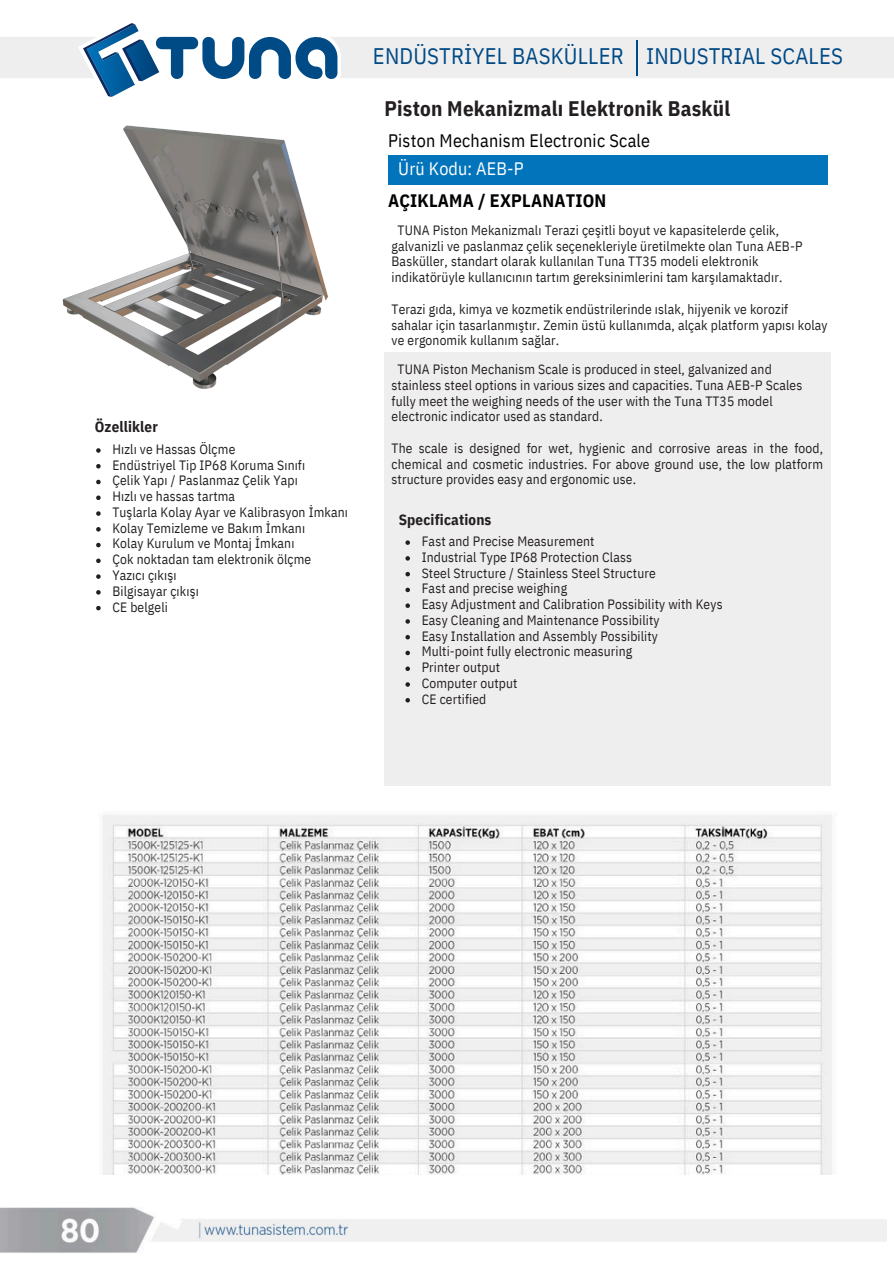
<style>
.page{position:relative;width:894px;height:1264px;background:#fff}
.page>*{position:absolute;margin:0;border:0;box-sizing:border-box;transform-origin:0 0}
.t1{font:22.5px "IBM Plex Sans Cond";letter-spacing:.01em;color:#004a85}
.t2{font:700 21px "IBM Plex Sans Cond";letter-spacing:.01em;color:#231f20}
.t3{font:18px "IBM Plex Sans Cond";letter-spacing:.015em;color:#000}
.t4{font:700 18px "IBM Plex Sans Cond";letter-spacing:.01em;color:#000}
.t5{font:18px "IBM Plex Sans Cond";letter-spacing:.01em;color:#fff}
.t6{font:700 15px "IBM Plex Sans Cond";letter-spacing:.01em;color:#231f20}
.t7{font:13.5px/15.8px "IBM Plex Sans Cond";letter-spacing:.01em;color:#231f20}
</style>
<div class="page">
<svg style="left:0;top:23px;width:893px;height:73px"></svg>
<div style="left:388px;top:155px;width:439px;height:30px;background:#0274bc"></div>
<div style="left:384px;top:352px;width:446px;height:434px;background:#efeeef"></div>
<img style="left:102px;top:814px;width:730px;height:360px">
<svg style="left:96px;top:448px;width:5px;height:5px"></svg>
<svg style="left:96px;top:464px;width:5px;height:4px"></svg>
<svg style="left:96px;top:480px;width:5px;height:4px"></svg>
<svg style="left:96px;top:495px;width:5px;height:5px"></svg>
<svg style="left:96px;top:511px;width:5px;height:5px"></svg>
<svg style="left:96px;top:527px;width:5px;height:4px"></svg>
<svg style="left:96px;top:543px;width:5px;height:4px"></svg>
<svg style="left:96px;top:558px;width:5px;height:5px"></svg>
<svg style="left:96px;top:574px;width:5px;height:5px"></svg>
<svg style="left:96px;top:590px;width:5px;height:4px"></svg>
<svg style="left:96px;top:606px;width:5px;height:4px"></svg>
<img style="left:0;top:1207px;width:886px;height:46px">
<img style="left:62px;top:96px;width:267px;height:293px">
<svg style="left:405px;top:540px;width:5px;height:5px"></svg>
<svg style="left:405px;top:556px;width:5px;height:4px"></svg>
<svg style="left:405px;top:572px;width:5px;height:4px"></svg>
<svg style="left:405px;top:587px;width:5px;height:5px"></svg>
<svg style="left:405px;top:603px;width:5px;height:5px"></svg>
<svg style="left:405px;top:619px;width:5px;height:4px"></svg>
<svg style="left:405px;top:635px;width:5px;height:4px"></svg>
<svg style="left:405px;top:650px;width:5px;height:5px"></svg>
<svg style="left:405px;top:666px;width:5px;height:5px"></svg>
<svg style="left:405px;top:682px;width:5px;height:4px"></svg>
<svg style="left:405px;top:698px;width:5px;height:4px"></svg>
<h1 class="t6" style="left:95px;top:416px;width:65px">Özellikler</h1>
<h1 class="t7" style="left:112px;top:441px;width:124px">Hızlı ve Hassas Ölçme</h1>
<p class="t7" style="left:112px;top:456px;width:194px">Endüstriyel Tip IP68 Koruma Sınıfı</p>
<h2 class="t7" style="left:112px;top:472px;width:187px">Çelik Yapı / Paslanmaz Çelik Yapı</h2>
<h4 class="t7" style="left:112px;top:488px;width:124px">Hızlı ve hassas tartma</h4>
<p class="t7" style="left:112px;top:504px;width:237px">Tuşlarla Kolay Ayar ve Kalibrasyon İmkanı</p>
<h4 class="t7" style="left:112px;top:519px;width:194px">Kolay Temizleme ve Bakım İmkanı</h4>
<h3 class="t7" style="left:112px;top:535px;width:183px">Kolay Kurulum ve Montaj İmkanı</h3>
<p class="t7" style="left:112px;top:551px;width:200px">Çok noktadan tam elektronik ölçme</p>
<p class="t7" style="left:112px;top:567px;width:66px">Yazıcı çıkışı</p>
<p class="t7" style="left:112px;top:583px;width:88px">Bilgisayar çıkışı</p>
<p class="t7" style="left:112px;top:598px;width:57px">CE belgeli</p>
<h5 class="t1" style="left:373px;top:40px;width:252px">ENDÜSTRİYEL BASKÜLLER</h5>
<p class="t1" style="left:646px;top:40px;width:198px">INDUSTRIAL SCALES</p>
<p class="t2" style="left:384px;top:94px;width:347px">Piston Mekanizmalı Elektronik Baskül</p>
<p class="t3" style="left:388px;top:128px;width:263px">Piston Mechanism Electronic Scale</p>
<p class="t5" style="left:398px;top:156px;width:127px">Ürü Kodu: AEB-P</p>
<p class="t4" style="left:388px;top:188px;width:220px">AÇIKLAMA / EXPLANATION</p>
<p class="t7" style="left:391px;top:222px;width:412px;text-indent:6px">TUNA Piston Mekanizmalı Terazi çeşitli boyut ve kapasitelerde çelik, galvanizli ve paslanmaz çelik seçenekleriyle üretilmekte olan Tuna AEB-P Basküller, standart olarak kullanılan Tuna TT35 modeli elektronik indikatörüyle kullanıcının tartım gereksinimlerini tam karşılamaktadır.</p>
<p class="t7" style="left:391px;top:301px;width:437px">Terazi gıda, kimya ve kozmetik endüstrilerinde ıslak, hijyenik ve korozif sahalar için tasarlanmıştır. Zemin üstü kullanımda, alçak platform yapısı kolay ve ergonomik kullanım sağlar.</p>
<p class="t7" style="left:391px;top:361px;width:412px;text-indent:6px">TUNA Piston Mechanism Scale is produced in steel, galvanized and stainless steel options in various sizes and capacities. Tuna AEB-P Scales fully meet the weighing needs of the user with the Tuna TT35 model electronic indicator used as standard.</p>
<p class="t7" style="left:391px;top:440px;width:433px;text-align:justify">The scale is designed for wet, hygienic and corrosive areas in the food, chemical and cosmetic industries. For above ground use, the low platform structure provides easy and ergonomic use.</p>
<p class="t6" style="left:398px;top:509px;width:94px">Specifications</p>
<p class="t7" style="left:421px;top:533px;width:174px">Fast and Precise Measurement</p>
<h5 class="t7" style="left:421px;top:549px;width:212px">Industrial Type IP68 Protection Class</h5>
<p class="t7" style="left:421px;top:564px;width:235px">Steel Structure / Stainless Steel Structure</p>
<p class="t7" style="left:421px;top:580px;width:147px">Fast and precise weighing</p>
<p class="t7" style="left:421px;top:596px;width:302px">Easy Adjustment and Calibration Possibility with Keys</p>
<p class="t7" style="left:421px;top:612px;width:239px">Easy Cleaning and Maintenance Possibility</p>
<p class="t7" style="left:421px;top:627px;width:238px">Easy Installation and Assembly Possibility</p>
<p class="t7" style="left:421px;top:643px;width:212px">Multi-point fully electronic measuring</p>
<p class="t7" style="left:421px;top:659px;width:80px">Printer output</p>
<p class="t7" style="left:421px;top:675px;width:97px">Computer output</p>
<p class="t7" style="left:421px;top:690px;width:66px">CE certified</p>
</div>
